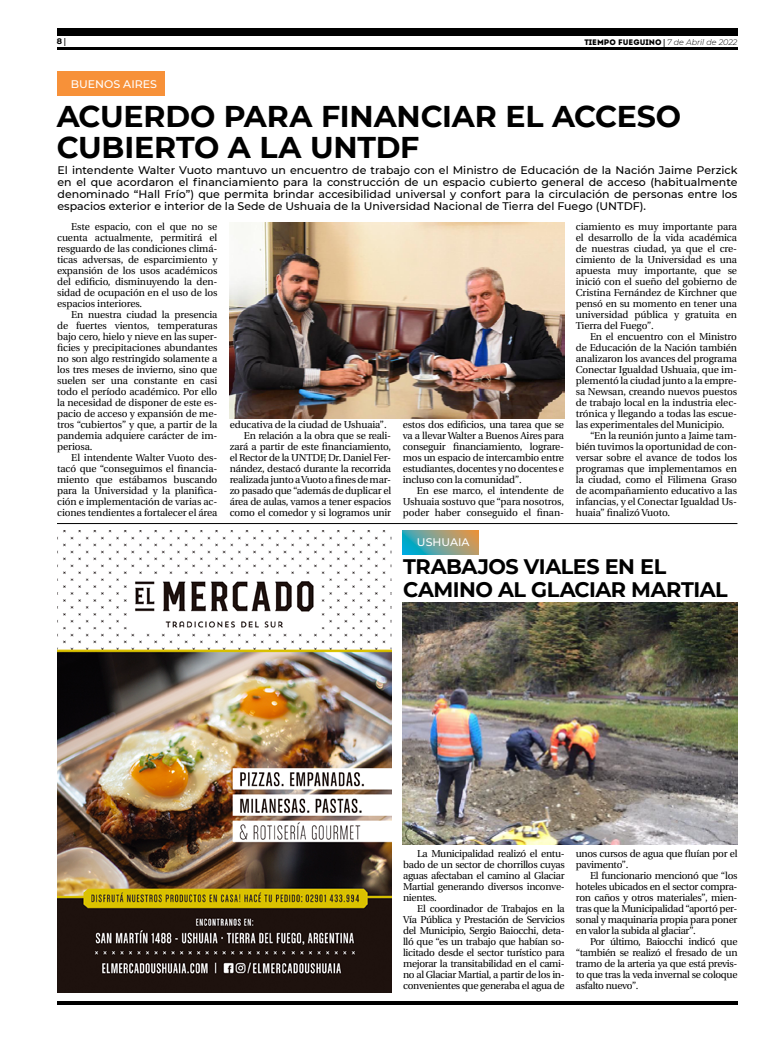
<style>
.page{position:relative;width:780px;height:1049px;background:#fff}
.page>*{position:absolute;margin:0;border:0;box-sizing:border-box;transform-origin:0 0}
.t1{font:700 30px/31px "Montserrat";letter-spacing:-.005em;color:#000}
.t2{font:700 21px/23px "Montserrat";letter-spacing:-.02em;color:#000}
.t3{font:500 11px/12px "Montserrat";color:#000;text-align:justify}
.t4{font:500 11px "Montserrat";color:#fff}
.t5{font:10px/11px "Utopia";letter-spacing:-.02em;color:#000;text-align:justify}
.t6{font:8px "Intro";color:#000}
.t7{font:700 8px "Montserrat";color:#000}
.s1{font-family:"Utopia"}
.s2{font-family:"Utopia";font-weight:700}
.s3{font-family:"Montserrat";font-weight:300;font-style:italic}
</style>
<div class="page">
<hr style="left:57px;top:48px;width:680px;height:2px;background:#000">
<div style="left:57px;top:28px;width:680px;height:7px;background:#000"></div>
<hr style="left:57px;top:1001px;width:680px;height:4px;background:#000">
<img style="left:57px;top:530px;width:334px;height:462px">
<div style="left:57px;top:72px;width:107px;height:24px;background:#f79139"></div>
<svg style="left:403px;top:530px;width:75px;height:24px;background:#7ba18f"></svg>
<hr style="left:57px;top:523px;width:680px;height:1px;background:#000">
<img style="left:230px;top:222px;width:334px;height:196px">
<img style="left:403px;top:603px;width:334px;height:242px">
<p class="t7" style="left:57px;top:35px;width:11px">8 <span class="s1">|</span></p>
<p class="t6" style="left:584px;top:37px;width:154px">TIEMPO FUEGUINO <span class="s2">|</span> <span class="s3">7 de Abril de 2022</span></p>
<p class="t4" style="left:71px;top:76px;width:88px">BUENOS AIRES</p>
<h1 class="t1" style="left:57px;top:99px;width:626px">ACUERDO PARA FINANCIAR EL ACCESO<br>CUBIERTO A LA UNTDF</h1>
<p class="t3" style="left:58px;top:164px;width:681px">El intendente Walter Vuoto mantuvo un encuentro de trabajo con el Ministro de Educación de la Nación Jaime Perzick en el que acordaron el financiamiento para la construcción de un espacio cubierto general de acceso (habitualmente denominado “Hall Frío”) que permita brindar accesibilidad universal y confort para la circulación de personas entre los espacios exterior e interior de la Sede de Ushuaia de la Universidad Nacional de Tierra del Fuego (UNTDF).</p>
<p class="t5" style="left:57px;top:221px;width:162px;text-indent:14px">Este espacio, con el que no se cuenta actualmente, permitirá el resguardo de las condiciones climá&shy;ticas adversas, de esparcimiento y expansión de los usos académicos del edificio, disminuyendo la den&shy;sidad de ocupación en el uso de los espacios interiores.</p>
<p class="t5" style="left:57px;top:309px;width:162px;text-indent:14px">En nuestra ciudad la presencia de fuertes vientos, temperaturas bajo cero, hielo y nieve en las super&shy;ficies y precipitaciones abundantes no son algo restringido solamente a los tres meses de invierno, sino que suelen ser una constante en casi todo el período académico. Por ello la necesidad de disponer de este es&shy;pacio de acceso y expansión de me&shy;tros “cubiertos” y que, a partir de la pandemia adquiere carácter de im&shy;periosa.</p>
<p class="t5" style="left:57px;top:452px;width:162px;text-indent:14px">El intendente Walter Vuoto des&shy;tacó que “conseguimos el financia&shy;miento que estábamos buscando para la Universidad y la planifica&shy;ción e implementación de varias ac&shy;ciones tendientes a fortalecer el área</p>
<p class="t5" style="left:576px;top:221px;width:163px">ciamiento es muy importante para el desarrollo de la vida académica de nuestras ciudad, ya que el cre&shy;cimiento de la Universidad es una apuesta muy importante, que se inició con el sueño del gobierno de Cristina Fernández de Kirchner que pensó en su momento en tener una universidad pública y gratuita en Tierra del Fuego”.</p>
<p class="t5" style="left:576px;top:331px;width:163px;text-indent:14px">En el encuentro con el Ministro de Educación de la Nación también analizaron los avances del programa Conectar Igualdad Ushuaia, que im&shy;plementó la ciudad junto a la empre&shy;sa Newsan, creando nuevos puestos de trabajo local en la industria elec&shy;trónica y llegando a todas las escue&shy;las experimentales del Municipio.</p>
<p class="t5" style="left:576px;top:430px;width:163px;text-indent:14px">“En la reunión junto a Jaime tam&shy;bién tuvimos la oportunidad de con&shy;versar sobre el avance de todos los programas que implementamos en la ciudad, como el Filimena Graso de acompañamiento educativo a las infancias, y el Conectar Igualdad Us&shy;huaia” finalizó Vuoto.</p>
<p class="t5" style="left:403px;top:419px;width:163px">estos dos edificios, una tarea que se va a llevar Walter a Buenos Aires para conseguir financiamiento, lograre&shy;mos un espacio de intercambio entre estudiantes, docentes y no docentes e incluso con la comunidad”.</p>
<p class="t5" style="left:403px;top:485px;width:163px;text-indent:14px">En ese marco, el intendente de Ushuaia sostuvo que “para nosotros, poder haber conseguido el finan-</p>
<p class="t5" style="left:230px;top:419px;width:158px">educativa de la ciudad de Ushuaia”.</p>
<p class="t5" style="left:244px;top:430px;width:149px">En relación a la obra que se reali-</p>
<p class="t5" style="left:230px;top:441px;width:163px">zará a partir de este financiamiento,</p>
<p class="t5" style="left:230px;top:452px;width:163px">el Rector de la UNTDF, Dr. Daniel Fer-</p>
<p class="t5" style="left:230px;top:463px;width:163px">nández, destacó durante la recorrida</p>
<p class="t5" style="left:230px;top:474px;width:163px">realizada junto a Vuoto a fines de mar-</p>
<p class="t5" style="left:230px;top:485px;width:163px">zo pasado que “además de duplicar el</p>
<p class="t5" style="left:230px;top:496px;width:163px">área de aulas, vamos a tener espacios</p>
<p class="t5" style="left:230px;top:507px;width:163px">como el comedor y si logramos unir</p>
<p class="t4" style="left:417px;top:535px;width:54px">USHUAIA</p>
<h2 class="t2" style="left:403px;top:554px;width:326px">TRABAJOS VIALES EN EL<br>CAMINO AL GLACIAR MARTIAL</h2>
<p class="t5" style="left:403px;top:848px;width:163px;text-indent:14px">La Municipalidad realizó el entu&shy;bado de un sector de chorrillos cuyas aguas afectaban el camino al Glaciar Martial generando diversos inconve&shy;nientes.</p>
<p class="t5" style="left:403px;top:903px;width:163px;text-indent:14px">El coordinador de Trabajos en la Vía Pública y Prestación de Servicios del Municipio, Sergio Baiocchi, deta&shy;lló que “es un trabajo que habían so&shy;licitado desde el sector turístico para mejorar la transitabilidad en el cami&shy;no al Glaciar Martial, a partir de los in&shy;convenientes que generaba el agua de</p>
<p class="t5" style="left:576px;top:848px;width:163px">unos cursos de agua que fluían por el pavimento”.</p>
<p class="t5" style="left:576px;top:870px;width:163px;text-indent:14px">El funcionario mencionó que “los hoteles ubicados en el sector compra&shy;ron caños y otros materiales”, mien&shy;tras que la Municipalidad “aportó per&shy;sonal y maquinaria propia para poner en valor la subida al glaciar”.</p>
<p class="t5" style="left:576px;top:936px;width:163px;text-indent:14px">Por último, Baiocchi indicó que “también se realizó el fresado de un tramo de la arteria ya que está previs&shy;to que tras la veda invernal se coloque asfalto nuevo”.</p>
</div>
